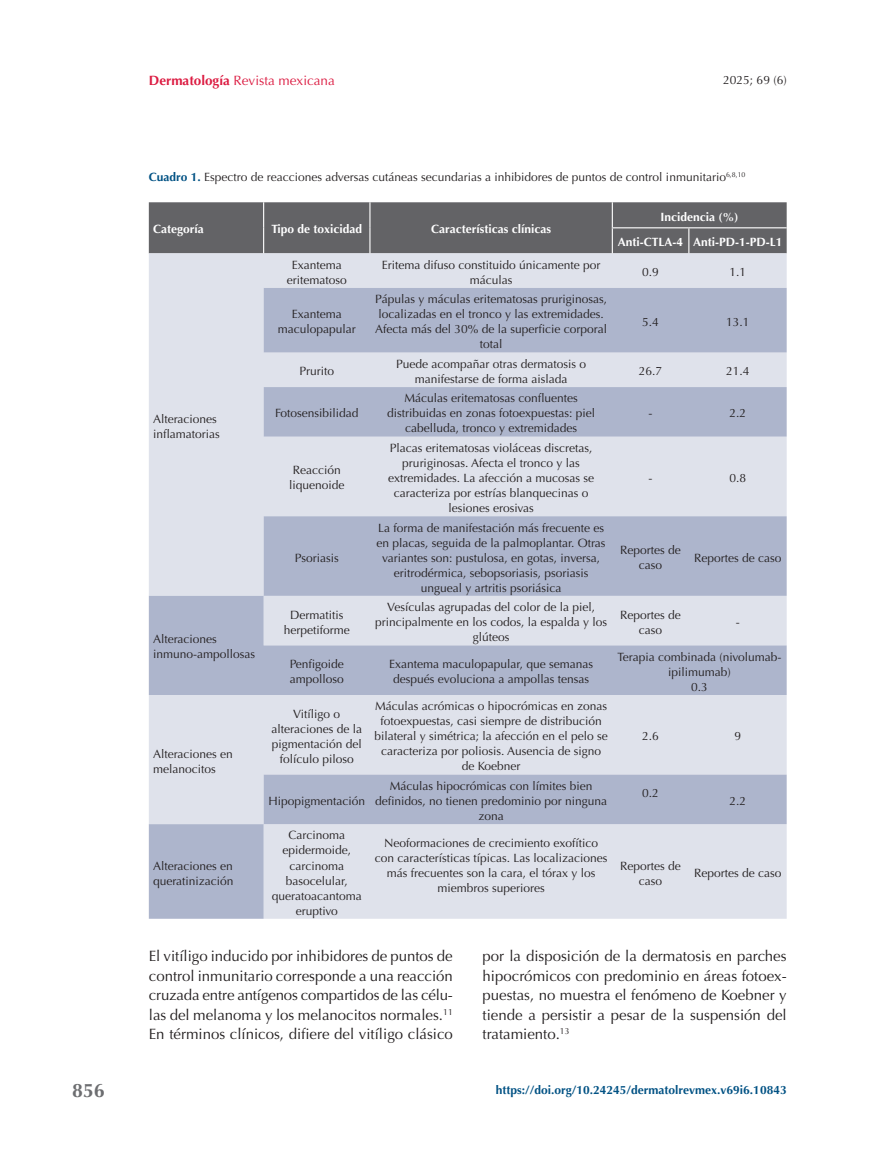
<style>
.page{position:relative;width:893px;height:1149px;background:#fff}
.page>*{position:absolute;margin:0;border:0;box-sizing:border-box;transform-origin:0 0}
.t1{font:700 19.5px "Optima";color:#6c6d70}
.t2{font:15px/19.5px "Optima";color:#231f20;text-align:justify}
.t3{font:13.5px "Optima";color:#dc1c42}
.t4{font:12px/15px "Optima";color:#231f20;text-align:center}
.t5{font:700 12px/25.5px "Optima";color:#fff;text-align:center}
.t6{font:700 12px "Optima";color:#025284}
.s1{font-weight:700}
.s2{font-weight:700;color:#025284}
</style>
<div class="page">
<div style="left:149px;top:253px;width:638px;height:35px;background:#dfe2eb"></div>
<svg style="left:149px;top:288px;width:638px;height:630px;background:#c9cedd"></svg>
<div style="left:149px;top:202px;width:638px;height:51px;background:#636366"></div>
<h1 class="t1" style="left:72px;top:1079px;width:34px">856</h1>
<p class="t3" style="left:149px;top:73px;width:188px"><span class="s1">Dermatología</span> Revista mexicana</p>
<p class="t4" style="left:723px;top:72px;width:65px">2025; 69 (6)</p>
<p class="t4" style="left:149px;top:170px;width:598px"><span class="s2">Cuadro 1.</span> Espectro de reacciones adversas cutáneas secundarias a inhibidores de puntos de control inmunitario<sup>6,8,10</sup></p>
<p class="t5" style="left:153px;top:216px;width:52px">Categoría</p>
<p class="t5" style="left:272px;top:216px;width:92px">Tipo de toxicidad</p>
<p class="t5" style="left:431px;top:216px;width:121px">Características clínicas</p>
<p class="t5" style="left:618px;top:204px;width:166px">Incidencia (%)<br>Anti-CTLA-4 Anti-PD-1-PD-L1</p>
<p class="t4" style="left:153px;top:411px;width:68px;text-align:left">Alteraciones inflamatorias</p>
<p class="t4" style="left:153px;top:632px;width:104px;text-align:left">Alteraciones inmuno-ampollosas</p>
<p class="t4" style="left:153px;top:746px;width:81px;text-align:left">Alteraciones en melanocitos</p>
<p class="t4" style="left:153px;top:857px;width:82px;text-align:left">Alteraciones en queratinización</p>
<p class="t4" style="left:287px;top:257px;width:62px">Exantema eritematoso</p>
<p class="t4" style="left:382px;top:257px;width:220px">Eritema difuso constituido únicamente por máculas</p>
<p class="t4" style="left:642px;top:265px;width:18px">0.9</p>
<p class="t4" style="left:729px;top:265px;width:18px">1.1</p>
<p class="t4" style="left:278px;top:307px;width:80px">Exantema maculopapular</p>
<p class="t4" style="left:375px;top:292px;width:234px">Pápulas y máculas eritematosas pruriginosas, localizadas en el tronco y las extremidades.<br>Afecta más del 30% de la superficie corporal total</p>
<p class="t4" style="left:642px;top:314px;width:18px">5.4</p>
<p class="t4" style="left:726px;top:314px;width:25px">13.1</p>
<p class="t4" style="left:299px;top:364px;width:36px">Prurito</p>
<p class="t4" style="left:396px;top:356px;width:191px">Puede acompañar otras dermatosis o manifestarse de forma aislada</p>
<p class="t4" style="left:639px;top:364px;width:25px">26.7</p>
<p class="t4" style="left:726px;top:364px;width:25px">21.4</p>
<p class="t4" style="left:275px;top:406px;width:85px">Fotosensibilidad</p>
<p class="t4" style="left:387px;top:391px;width:210px">Máculas eritematosas confluentes distribuidas en zonas fotoexpuestas: piel cabelluda, tronco y extremidades</p>
<p class="t4" style="left:649px;top:406px;width:5px">-</p>
<p class="t4" style="left:729px;top:406px;width:18px">2.2</p>
<p class="t4" style="left:289px;top:463px;width:57px">Reacción liquenoide</p>
<p class="t4" style="left:295px;top:550px;width:46px">Psoriasis</p>
<p class="t4" style="left:388px;top:440px;width:208px">Placas eritematosas violáceas discretas, pruriginosas. Afecta el tronco y las extremidades. La afección a mucosas se caracteriza por estrías blanquecinas o lesiones erosivas</p>
<p class="t4" style="left:377px;top:520px;width:231px">La forma de manifestación más frecuente es en placas, seguida de la palmoplantar. Otras variantes son: pustulosa, en gotas, inversa, eritrodérmica, sebopsoriasis, psoriasis ungueal y artritis psoriásica</p>
<p class="t4" style="left:649px;top:470px;width:5px">-</p>
<p class="t4" style="left:729px;top:470px;width:18px">0.8</p>
<p class="t4" style="left:620px;top:542px;width:62px">Reportes de caso</p>
<p class="t4" style="left:694px;top:550px;width:89px">Reportes de caso</p>
<p class="t4" style="left:284px;top:607px;width:68px">Dermatitis herpetiforme</p>
<p class="t4" style="left:375px;top:599px;width:234px">Vesículas agrupadas del color de la piel, principalmente en los codos, la espalda y los glúteos</p>
<p class="t4" style="left:620px;top:607px;width:62px">Reportes de caso</p>
<p class="t4" style="left:736px;top:614px;width:5px">-</p>
<p class="t4" style="left:290px;top:656px;width:56px;text-align:left">Penfigoide ampolloso</p>
<p class="t4" style="left:389px;top:656px;width:205px">Exantema maculopapular, que semanas después evoluciona a ampollas tensas</p>
<p class="t4" style="left:617px;top:649px;width:166px">Terapia combinada (nivolumab&shy;ipilimumab)<br>0.3</p>
<p class="t4" style="left:271px;top:706px;width:92px">Vitíligo o alteraciones de la pigmentación del folículo piloso</p>
<p class="t4" style="left:374px;top:698px;width:235px">Máculas acrómicas o hipocrómicas en zonas fotoexpuestas, casi siempre de distribución bilateral y simétrica; la afección en el pelo se caracteriza por poliosis. Ausencia de signo de Koebner</p>
<p class="t4" style="left:642px;top:728px;width:18px">2.6</p>
<p class="t4" style="left:734px;top:728px;width:8px">9</p>
<p class="t4" style="left:268px;top:793px;width:98px">Hipopigmentación</p>
<p class="t4" style="left:375px;top:778px;width:234px">Máculas hipocrómicas con límites bien definidos, no tienen predominio por ninguna zona</p>
<p class="t4" style="left:642px;top:785px;width:18px">0.2</p>
<p class="t4" style="left:729px;top:793px;width:18px">2.2</p>
<p class="t4" style="left:272px;top:827px;width:91px">Carcinoma epidermoide, carcinoma basocelular, queratoacantoma eruptivo</p>
<p class="t4" style="left:375px;top:835px;width:234px">Neoformaciones de crecimiento exofítico con características típicas. Las localizaciones más frecuentes son la cara, el tórax y los miembros superiores</p>
<p class="t4" style="left:620px;top:857px;width:62px">Reportes de caso</p>
<p class="t4" style="left:694px;top:865px;width:89px">Reportes de caso</p>
<p class="t2" style="left:149px;top:946px;width:306px">El vitíligo inducido por inhibidores de puntos de control inmunitario corresponde a una reacción cruzada entre antígenos compartidos de las célu&shy;las del melanoma y los melanocitos normales.<sup>11<br></sup>En términos clínicos, difiere del vitíligo clásico</p>
<p class="t2" style="left:483px;top:946px;width:306px">por la disposición de la dermatosis en parches hipocrómicos con predominio en áreas fotoex&shy;puestas, no muestra el fenómeno de Koebner y tiende a persistir a pesar de la suspensión del tratamiento.<sup>13</sup></p>
<p class="t6" style="left:496px;top:1082px;width:292px">https://doi.org/10.24245/dermatolrevmex.v69i6.10843</p>
</div>
